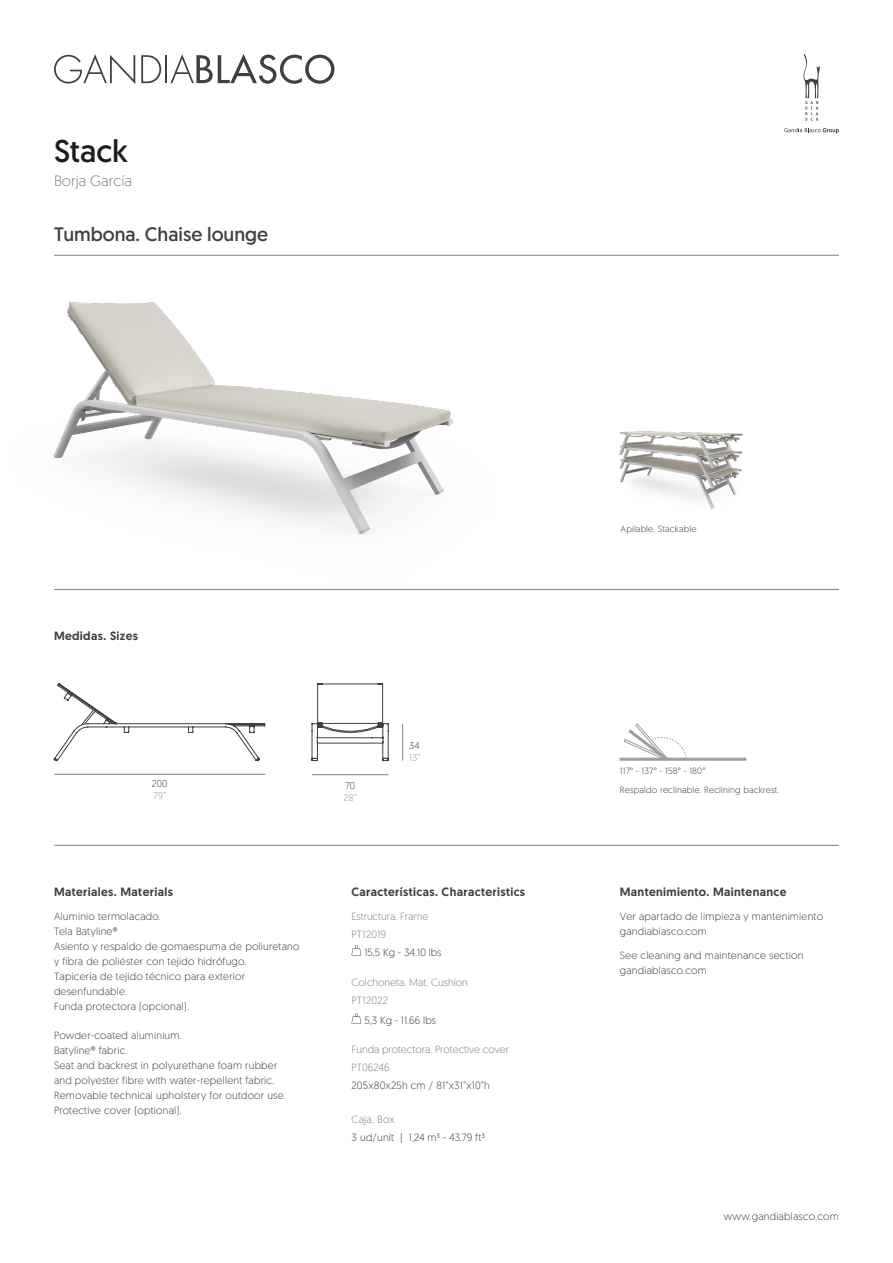
<style>
.page{position:relative;width:893px;height:1263px;background:#fff}
.page>*{position:absolute;margin:0;border:0;box-sizing:border-box;transform-origin:0 0}
.t1{font:31.5px "Geomanist";color:#1d1d1b}
.t2{font:19.5px "Geomanist";color:#404040}
.t3{font:300 15px "Geomanist";color:#808181}
.europa_ingles{font:500 12px "Geomanist";letter-spacing:.03em;color:#404040}
.tabla_titulo_negro{font:300 10.5px/15px "Geomanist";letter-spacing:.02em;color:#404040}
.t4{font:300 10.5px "Geomanist";color:#808181}
.tabla_titulo_negro-2{font:300 10.5px "Geomanist";color:#404040}
.t5{font:300 10.5px "Geomanist";letter-spacing:.02em;color:#808181}
.t6{font:300 9.75px "Geomanist";color:#979797}
.t7{font:300 9.75px "Geomanist";letter-spacing:.02em;color:#404040}
.t8{font:300 9px "Geomanist";letter-spacing:.02em;color:#404040}
</style>
<div class="page">
<svg style="left:54px;top:54px;width:81px;height:30px"></svg>
<svg style="left:141px;top:55px;width:20px;height:28px"></svg>
<hr style="left:165px;top:55px;width:2px;height:28px;background:#404040">
<svg style="left:170px;top:54px;width:164px;height:30px"></svg>
<svg style="left:784px;top:128px;width:55px;height:6px"></svg>
<svg style="left:803px;top:54px;width:17px;height:67px"></svg>
<hr style="left:54px;top:255px;width:785px;height:1px;background:#808181">
<hr style="left:54px;top:589px;width:785px;height:1px;background:#808181">
<hr style="left:54px;top:845px;width:785px;height:1px;background:#808181">
<img style="left:53px;top:302px;width:400px;height:233px">
<hr style="left:312px;top:774px;width:76px;height:1px;background:#808181">
<hr style="left:402px;top:724px;width:1px;height:36px;background:#808181">
<hr style="left:54px;top:774px;width:211px;height:1px;background:#808181">
<svg style="left:624px;top:723px;width:63px;height:35px"></svg>
<hr style="left:620px;top:758px;width:126px;height:2px;background:#9d9d9d">
<img style="left:619px;top:431px;width:124px;height:78px">
<svg style="left:54px;top:683px;width:211px;height:78px"></svg>
<svg style="left:311px;top:683px;width:78px;height:78px"></svg>
<svg style="left:352px;top:1013px;width:9px;height:11px"></svg>
<svg style="left:352px;top:945px;width:9px;height:10px"></svg>
<p class="t1" style="left:54px;top:130px;width:76px">Stack</p>
<p class="t3" style="left:54px;top:171px;width:79px">Borja García</p>
<p class="t2" style="left:54px;top:221px;width:215px">Tumbona. Chaise lounge</p>
<p class="europa_ingles" style="left:54px;top:628px;width:86px">Medidas. Sizes</p>
<p class="t7" style="left:152px;top:778px;width:17px">200</p>
<p class="t6" style="left:153px;top:789px;width:15px">79”</p>
<p class="t7" style="left:345px;top:779px;width:12px">70</p>
<p class="t6" style="left:343px;top:791px;width:15px">28”</p>
<p class="t7" style="left:409px;top:739px;width:12px">34</p>
<p class="t6" style="left:409px;top:751px;width:13px">13”</p>
<p class="t8" style="left:621px;top:523px;width:77px">Apilable. Stackable</p>
<p class="t8" style="left:620px;top:765px;width:87px">117° - 137° - 158° - 180°</p>
<p class="t8" style="left:620px;top:784px;width:161px">Respaldo reclinable. Reclining backrest.</p>
<p class="europa_ingles" style="left:54px;top:884px;width:120px">Materiales. Materials</p>
<p class="europa_ingles" style="left:352px;top:884px;width:175px">Características. Characteristics</p>
<p class="europa_ingles" style="left:620px;top:884px;width:168px">Mantenimiento. Maintenance</p>
<p class="tabla_titulo_negro" style="left:54px;top:908px;width:108px">Aluminio termolacado.</p>
<p class="tabla_titulo_negro" style="left:54px;top:923px;width:65px">Tela Batyline®</p>
<p class="tabla_titulo_negro" style="left:54px;top:938px;width:247px">Asiento y respaldo de gomaespuma de poliuretano y fibra de poliéster con tejido hidrófugo.<br>Tapicería de tejido técnico para exterior desenfundable.</p>
<p class="tabla_titulo_negro" style="left:54px;top:998px;width:137px">Funda protectora (opcional).</p>
<p class="tabla_titulo_negro" style="left:54px;top:1028px;width:129px">Powder-coated aluminium.</p>
<p class="tabla_titulo_negro" style="left:54px;top:1043px;width:75px">Batyline® fabric.</p>
<p class="tabla_titulo_negro" style="left:54px;top:1058px;width:225px">Seat and backrest in polyurethane foam rubber and polyester fibre with water-repellent fabric.</p>
<p class="tabla_titulo_negro" style="left:54px;top:1088px;width:233px">Removable technical upholstery for outdoor use.</p>
<p class="tabla_titulo_negro" style="left:54px;top:1103px;width:129px">Protective cover (optional).</p>
<p class="t4" style="left:352px;top:909px;width:78px">Estructura. Frame</p>
<p class="t5" style="left:352px;top:927px;width:36px">PT12019</p>
<p class="tabla_titulo_negro-2" style="left:364px;top:945px;width:79px">15,5 Kg - 34.10 lbs</p>
<p class="t4" style="left:352px;top:976px;width:118px">Colchoneta. Mat. Cushion</p>
<p class="t5" style="left:352px;top:994px;width:38px">PT12022</p>
<p class="tabla_titulo_negro" style="left:364px;top:1012px;width:73px">5,3 Kg - 11.66 lbs</p>
<p class="t4" style="left:352px;top:1042px;width:159px">Funda protectora. Protective cover</p>
<p class="t4" style="left:352px;top:1060px;width:40px">PT06246</p>
<p class="tabla_titulo_negro" style="left:352px;top:1077px;width:140px">205x80x25h cm / 81”x31”x10”h</p>
<p class="t4" style="left:352px;top:1112px;width:45px">Caja. Box</p>
<p class="tabla_titulo_negro" style="left:352px;top:1129px;width:135px">3 ud/unit | 1,24 m³ - 43.79 ft³</p>
<p class="tabla_titulo_negro" style="left:620px;top:908px;width:205px">Ver apartado de limpieza y mantenimiento</p>
<p class="tabla_titulo_negro" style="left:620px;top:923px;width:88px">gandiablasco.com</p>
<p class="tabla_titulo_negro" style="left:620px;top:947px;width:185px">See cleaning and maintenance section</p>
<p class="tabla_titulo_negro" style="left:620px;top:962px;width:88px">gandiablasco.com</p>
<p class="tabla_titulo_negro" style="left:724px;top:1209px;width:116px">www.gandiablasco.com</p>
</div>
